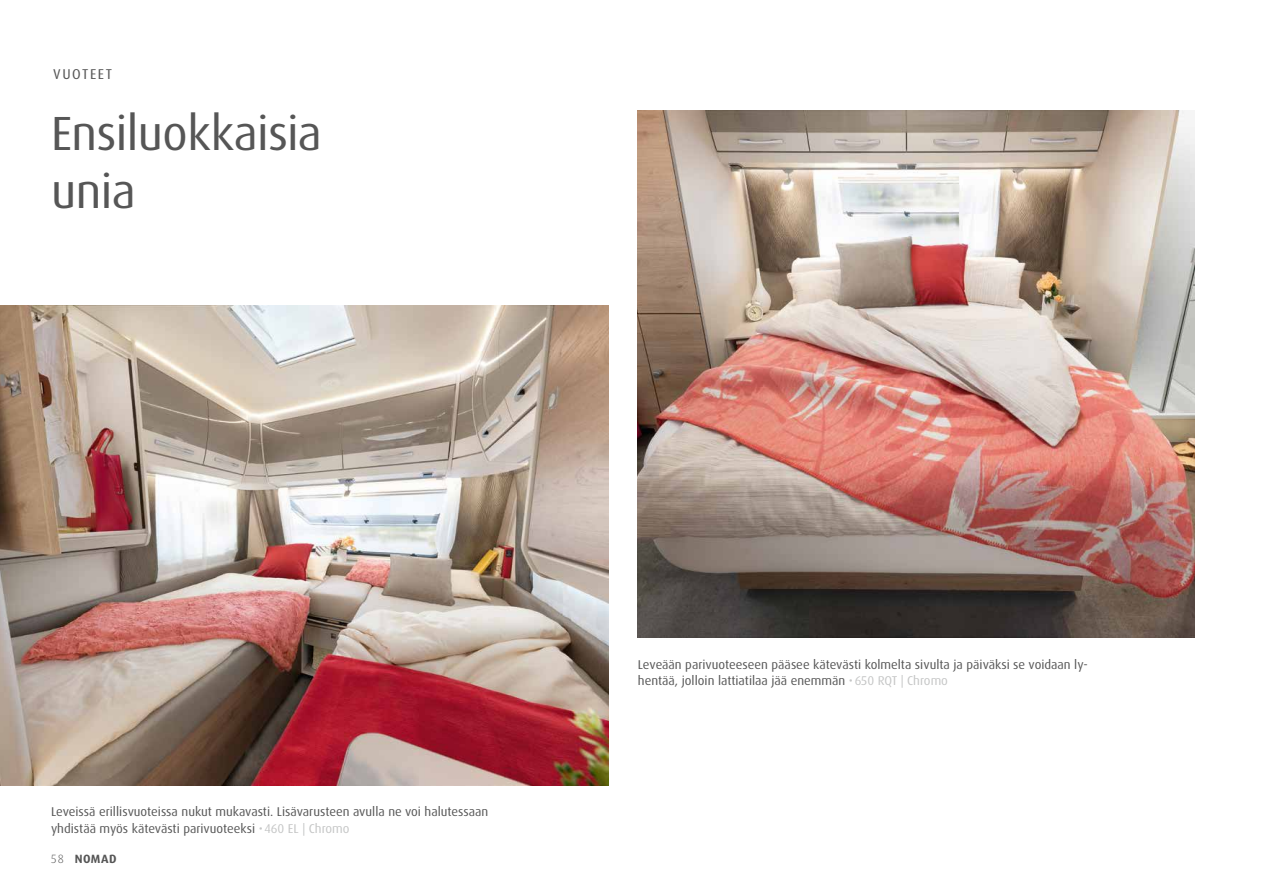
<style>
.page{position:relative;width:1263px;height:893px;background:#fff}
.page>*{position:absolute;margin:0;border:0;box-sizing:border-box;transform-origin:0 0}
.t1{font:48px/58.5px "Dax OT";letter-spacing:-.015em;color:#565656}
.t2{font:14.25px "Dax Pro";letter-spacing:.11em;color:#565656}
.t3{font:12.75px/16.5px "Dax OT";color:#565656}
.t4{font:700 12px "Dax Pro";letter-spacing:.035em;color:#565656}
.s1{color:#c5c6c6}
.s2{font-family:"Dax OT";font-weight:300}
</style>
<div class="page">
<img style="left:638px;top:111px;width:557px;height:526px">
<img style="left:0;top:306px;width:608px;height:479px">
<p class="t2" style="left:53px;top:65px;width:61px">VUOTEET</p>
<h1 class="t1" style="left:51px;top:105px;width:272px">Ensiluokkaisia unia</h1>
<p class="t3" style="left:51px;top:804px;width:439px">Leveissä erillisvuoteissa nukut mukavasti. Lisävarusteen avulla ne voi halutessaan yhdistää myös kätevästi parivuoteeksi <span class="s1">• 460 EL | Chromo</span></p>
<p class="t4" style="left:51px;top:851px;width:67px"><span class="s2">58</span> NOMAD</p>
<p class="t3" style="left:638px;top:656px;width:451px">Leveään parivuoteeseen pääsee kätevästi kolmelta sivulta ja päiväksi se voidaan ly&shy;hentää, jolloin lattiatilaa jää enemmän <span class="s1">• 650 RQT | Chromo</span></p>
</div>
